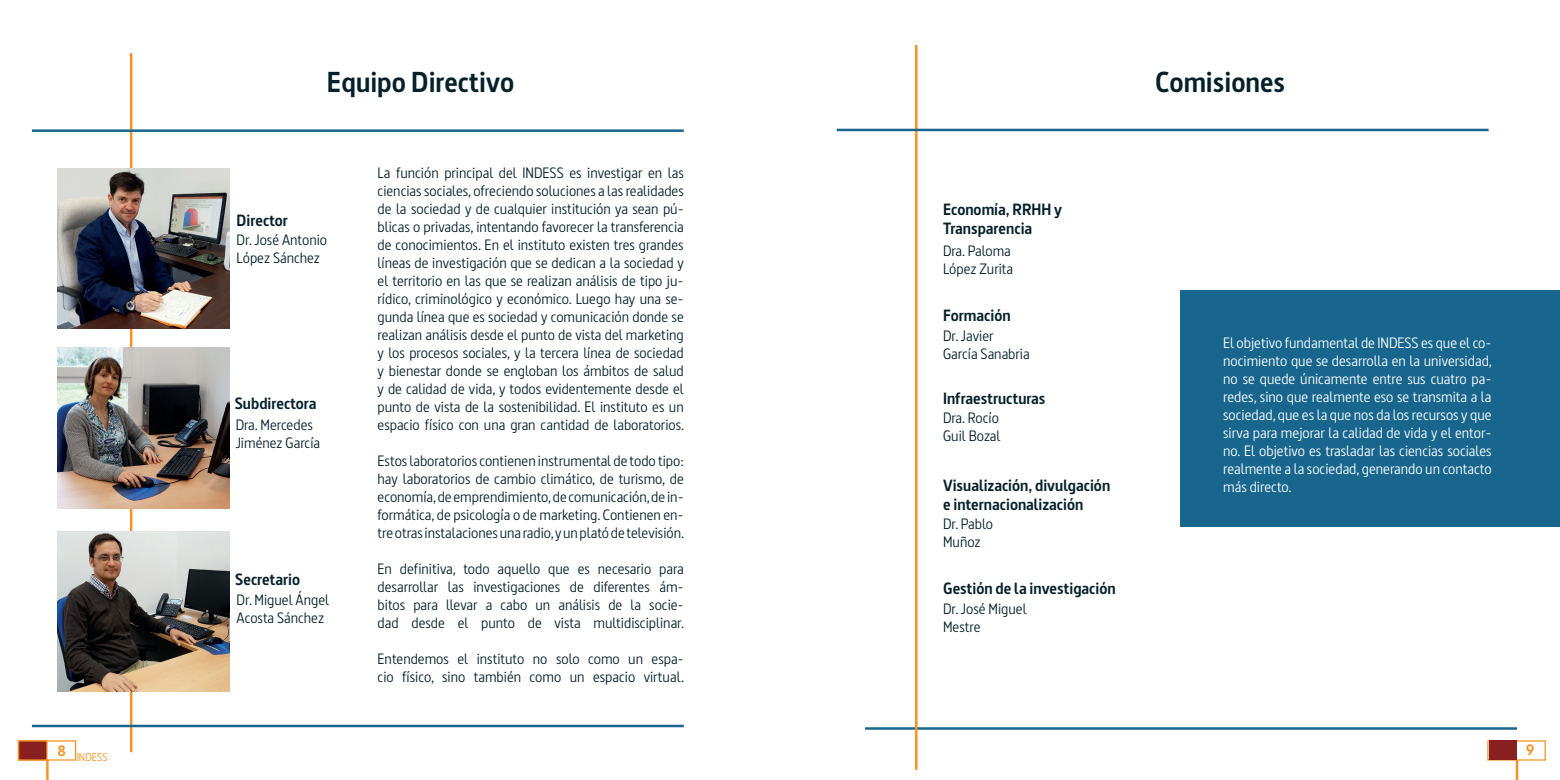
<style>
.page{position:relative;width:1560px;height:780px;background:#fff}
.page>*{position:absolute;margin:0;border:0;box-sizing:border-box;transform-origin:0 0}
.t1{font:700 28.75px "Dsignes";color:#06202a}
.t2{font:700 16.25px/19.5px "Dsignes";color:#06202a}
.t3{font:15px/18px "Dsignes";color:#06202a}
.t4{font:15px/18px "Dsignes";color:#fff;text-align:justify}
.t5{font:700 15px "Dsignes";color:#f59223}
.t6{font:11.25px "Dsignes";color:#f59223}
</style>
<div class="page">
<div style="left:1180px;top:290px;width:379px;height:237px;background:#18668d"></div>
<hr style="left:46px;top:759px;width:3px;height:21px;background:#f59223">
<div style="left:18px;top:740px;width:30px;height:20px;background:#882020;border:1px solid #f59223"></div>
<hr style="left:130px;top:53px;width:2px;height:699px;background:#f59223">
<hr style="left:32px;top:129px;width:651px;height:3px;background:#18668d">
<hr style="left:32px;top:724px;width:651px;height:3px;background:#18668d">
<hr style="left:865px;top:727px;width:651px;height:2px;background:#18668d">
<hr style="left:914px;top:45px;width:3px;height:724px;background:#f59223">
<hr style="left:836px;top:129px;width:652px;height:2px;background:#18668d">
<hr style="left:1515px;top:759px;width:2px;height:21px;background:#f59223">
<div style="left:1488px;top:740px;width:28px;height:20px;background:#882020"></div>
<img style="left:58px;top:168px;width:171px;height:160px">
<img style="left:58px;top:347px;width:171px;height:161px">
<img style="left:58px;top:531px;width:171px;height:160px">
<h1 class="t1" style="left:327px;top:66px;width:189px">Equipo Directivo</h1>
<h1 class="t1" style="left:1154px;top:66px;width:132px">Comisiones</h1>
<p class="t2" style="left:237px;top:210px;width:53px">Director</p>
<p class="t3" style="left:237px;top:231px;width:92px">Dr. José Antonio<br>López Sánchez</p>
<p class="t2" style="left:235px;top:393px;width:83px">Subdirectora</p>
<p class="t3" style="left:236px;top:415px;width:86px">Dra. Mercedes<br>Jiménez García</p>
<p class="t2" style="left:235px;top:569px;width:66px">Secretario</p>
<p class="t3" style="left:237px;top:590px;width:94px">Dr. Miguel Ángel<br>Acosta Sánchez</p>
<p class="t3" style="left:377px;top:163px;width:308px;text-align:justify">La función principal del INDESS es investigar en las ciencias sociales, ofreciendo soluciones a las realidades de la sociedad y de cualquier institución ya sean pú&shy;blicas o privadas, intentando favorecer la transferencia de conocimientos. En el instituto existen tres grandes líneas de investigación que se dedican a la sociedad y el territorio en las que se realizan análisis de tipo ju&shy;rídico, criminológico y económico. Luego hay una se&shy;gunda línea que es sociedad y comunicación donde se realizan análisis desde el punto de vista del marketing y los procesos sociales, y la tercera línea de sociedad y bienestar donde se engloban los ámbitos de salud y de calidad de vida, y todos evidentemente desde el punto de vista de la sostenibilidad. El instituto es un espacio físico con una gran cantidad de laboratorios.</p>
<p class="t3" style="left:377px;top:451px;width:308px;text-align:justify">Estos laboratorios contienen instrumental de todo tipo: hay laboratorios de cambio climático, de turismo, de economía, de emprendimiento, de comunicación, de in&shy;formática, de psicología o de marketing. Contienen en&shy;tre otras instalaciones una radio, y un plató de televisión.</p>
<p class="t3" style="left:377px;top:559px;width:308px;text-align:justify">En definitiva, todo aquello que es necesario para desarrollar las investigaciones de diferentes ám&shy;bitos para llevar a cabo un análisis de la socie&shy;dad desde el punto de vista multidisciplinar.</p>
<p class="t3" style="left:377px;top:649px;width:308px">Entendemos el instituto no solo como un espa&shy;cio físico, sino también como un espacio virtual.</p>
<p class="t2" style="left:943px;top:199px;width:120px">Economía, RRHH y<br>Transparencia</p>
<p class="t3" style="left:943px;top:241px;width:71px">Dra. Paloma<br>López Zurita</p>
<p class="t2" style="left:943px;top:305px;width:69px">Formación</p>
<p class="t3" style="left:943px;top:326px;width:88px">Dr. Javier<br>García Sanabria</p>
<p class="t2" style="left:943px;top:388px;width:104px">Infraestructuras</p>
<p class="t3" style="left:943px;top:408px;width:59px">Dra. Rocío<br>Guil Bozal</p>
<p class="t2" style="left:943px;top:475px;width:169px">Visualización, divulgación e internacionalización</p>
<p class="t3" style="left:943px;top:514px;width:52px">Dr. Pablo<br>Muñoz</p>
<p class="t2" style="left:943px;top:578px;width:174px">Gestión de la investigación</p>
<p class="t3" style="left:943px;top:600px;width:85px">Dr. José Miguel<br>Mestre</p>
<p class="t4" style="left:1222px;top:333px;width:270px">El objetivo fundamental de INDESS es que el co&shy;nocimiento que se desarrolla en la universidad, no se quede únicamente entre sus cuatro pa&shy;redes, sino que realmente eso se transmita a la sociedad, que es la que nos da los recursos y que sirva para mejorar la calidad de vida y el entor&shy;no. El objetivo es trasladar las ciencias sociales realmente a la sociedad, generando un contacto más directo.</p>
<p class="t6" style="left:58px;top:750px;width:51px"><sup>8</sup> INDESS</p>
<p class="t5" style="left:1525px;top:741px;width:10px">9</p>
</div>
